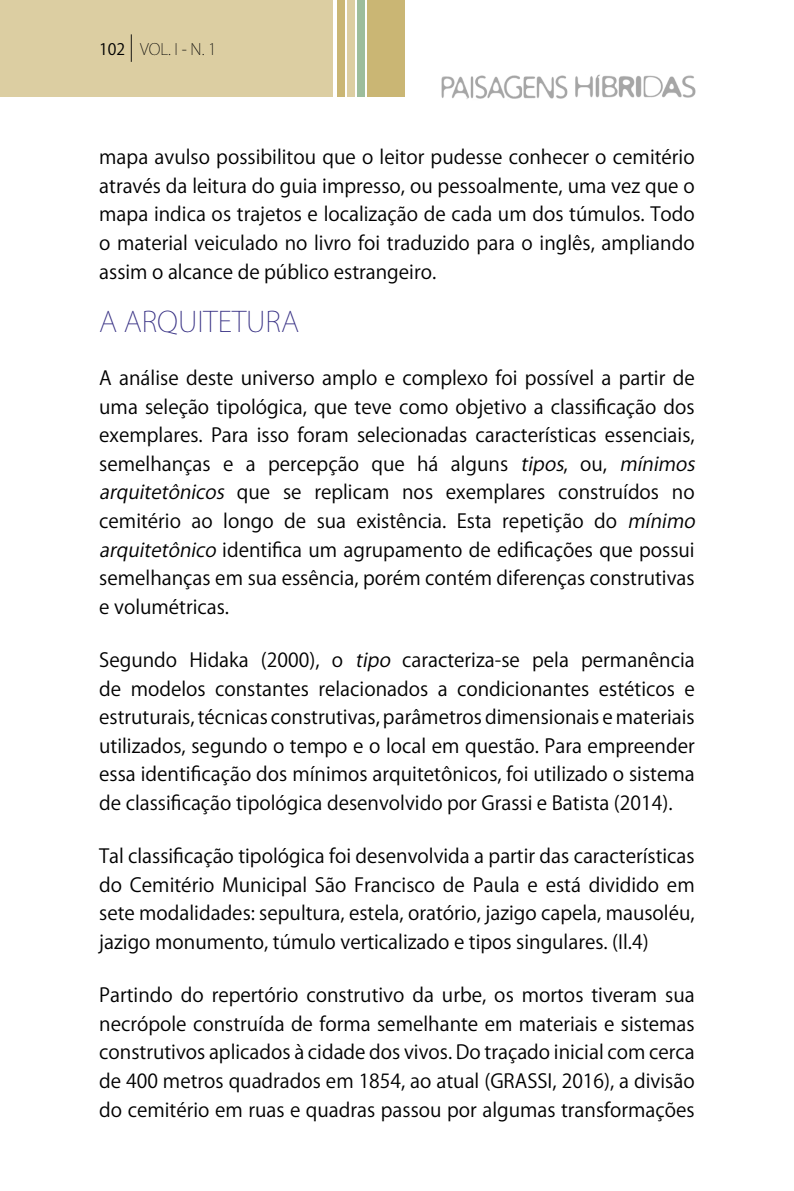
<style>
.page{position:relative;width:794px;height:1191px;background:#fff}
.page>*{position:absolute;margin:0;border:0;box-sizing:border-box;transform-origin:0 0}
.t1{font:200 28px "Koz Go Pr 6 N";color:#362f83}
.t2{font:19.25px/28.5px "Koz Go Pr 6 N";color:#000;text-align:justify}
.t3{font:200 15.75px "Koz Go Pr 6 N";color:#000}
.s1{font-weight:400}
.s2{font-size:24.5px}
.s3{font-style:italic}
</style>
<div class="page">
<div style="left:0;top:0;width:332px;height:97px;background:#dccea2"></div>
<img style="left:441px;top:74px;width:255px;height:25px">
<div style="left:337px;top:0;width:8px;height:97px;background:#cab674"></div>
<div style="left:347px;top:0;width:8px;height:97px;background:#dccea2"></div>
<div style="left:357px;top:0;width:8px;height:97px;background:#9dbd9c"></div>
<div style="left:367px;top:0;width:37px;height:97px;background:#cab674"></div>
<p class="t3" style="left:99px;top:40px;width:119px"><span class="s1">102</span> <span class="s2">|</span> VOL. I - N. 1</p>
<p class="t2" style="left:99px;top:143px;width:597px">mapa avulso possibilitou que o leitor pudesse conhecer o cemitério através da leitura do guia impresso, ou pessoalmente, uma vez que o mapa indica os trajetos e localização de cada um dos túmulos. Todo o material veiculado no livro foi traduzido para o inglês, ampliando assim o alcance de público estrangeiro.</p>
<h1 class="t1" style="left:99px;top:306px;width:201px">A ARQUITETURA</h1>
<p class="t2" style="left:99px;top:364px;width:603px;text-align:left">A análise deste universo amplo e complexo foi possível a partir de uma seleção tipológica, que teve como objetivo a classificação dos exemplares. Para isso foram selecionadas características essenciais, semelhanças e a percepção que há alguns <span class="s3">tipos</span>, ou, <span class="s3">mínimos arquitetônicos</span> que se replicam nos exemplares construídos no cemitério ao longo de sua existência. Esta repetição do <span class="s3">mínimo arquitetônico</span> identifica um agrupamento de edificações que possui semelhanças em sua essência, porém contém diferenças construtivas e volumétricas.</p>
<p class="t2" style="left:99px;top:646px;width:597px">Segundo Hidaka (2000), o <span class="s3">tipo</span> caracteriza-se pela permanência de modelos constantes relacionados a condicionantes estéticos e estruturais, técnicas construtivas, parâmetros dimensionais e materiais utilizados, segundo o tempo e o local em questão. Para empreender essa identificação dos mínimos arquitetônicos, foi utilizado o sistema de classificação tipológica desenvolvido por Grassi e Batista (2014).</p>
<p class="t2" style="left:99px;top:842px;width:597px">Tal classificação tipológica foi desenvolvida a partir das características do Cemitério Municipal São Francisco de Paula e está dividido em sete modalidades: sepultura, estela, oratório, jazigo capela, mausoléu, jazigo monumento, túmulo verticalizado e tipos singulares. (Il.4)</p>
<p class="t2" style="left:99px;top:981px;width:597px">Partindo do repertório construtivo da urbe, os mortos tiveram sua necrópole construída de forma semelhante em materiais e sistemas construtivos aplicados à cidade dos vivos. Do traçado inicial com cerca de 400 metros quadrados em 1854, ao atual (GRASSI, 2016), a divisão do cemitério em ruas e quadras passou por algumas transformações</p>
</div>
